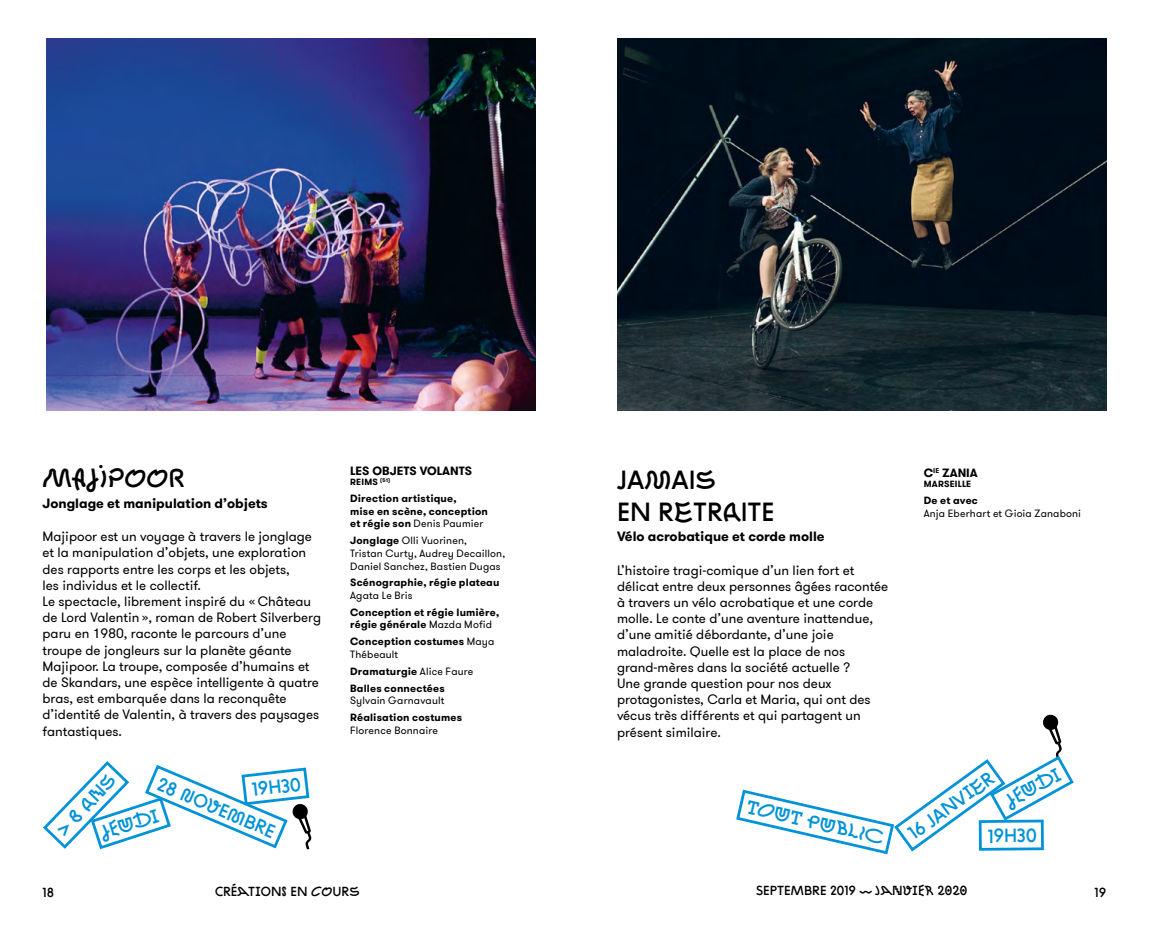
<style>
.page{position:relative;width:1149px;height:927px;background:#fff}
.page>*{position:absolute;margin:0;border:0;box-sizing:border-box;transform-origin:0 0}
.t1{font:27px/32.4px "ZIGZAG Not Rounded";color:#000}
.t2{font:19.5px "ZIGZAG Not Rounded";color:#0093d7}
.t3{font:13.5px/16.2px "GT Walsheim";color:#000}
.t4{font:700 13.5px "GT Walsheim";color:#000}
.t5{font:13.5px "ZIGZAG Not Rounded";color:#000}
.t6{font:700 12px "GT Walsheim";color:#000}
.t7{font:700 10.5px/12.6px "GT Walsheim";letter-spacing:.02em;color:#000}
.t8{font:10.5px/12.6px "GT Walsheim";letter-spacing:.015em;color:#000}
.t9{font:700 9px "GT Walsheim";letter-spacing:.025em;color:#000}
.s1{font-weight:400}
.s2{font-weight:700}
</style>
<div class="page">
<img style="left:46px;top:38px;width:489px;height:372px">
<img style="left:617px;top:38px;width:489px;height:372px">
<svg style="left:43px;top:761px;width:268px;height:89px"></svg>
<svg style="left:736px;top:714px;width:338px;height:141px"></svg>
<h1 class="t1" style="left:43px;top:463px;width:143px">MAJIPOO R</h1>
<p class="t4" style="left:43px;top:494px;width:227px">Jonglage et manipulation d’objets</p>
<p class="t3" style="left:43px;top:529px;width:280px">Majipoor est un voyage à travers le jonglage et la manipulation d’objets, une exploration des rapports entre les corps et les objets,<br>les individus et le collectif.<br>Le spectacle, librement inspiré du « Château de Lord Valentin », roman de Robert Silverberg paru en 1980, raconte le parcours d’une troupe de jongleurs sur la planète géante Majipoor. La troupe, composée d’humains et de Skandars, une espèce intelligente à quatre bras, est embarquée dans la reconquête d’identité de Valentin, à travers des paysages fantastiques.</p>
<h2 class="t2" style="left:51px;top:824px;width:73px;rotate:-46deg">&gt; 8 ANS</h2>
<h2 class="t2" style="left:163px;top:772px;width:88px;rotate:23deg">28 NOVEMBRE</h2>
<h2 class="t2" style="left:251px;top:778px;width:51px;rotate:-6deg">19H30</h2>
<h2 class="t2" style="left:98px;top:822px;width:62px;rotate:-17deg">JEUD I</h2>
<p class="t6" style="left:350px;top:463px;width:123px">LES OBJETS VOLANTS</p>
<p class="t9" style="left:350px;top:476px;width:42px">REIMS <sup>(51)</sup></p>
<p class="t7" style="left:350px;top:492px;width:139px">Direction artistique,<br>mise en scène, conception et régie son <span class="s1">Denis Paumier</span></p>
<p class="t8" style="left:350px;top:535px;width:157px"><span class="s2">Jonglage</span> Olli Vuorinen,<br>Tristan Curty, Audrey Decaillon,<br>Daniel Sanchez, Bastien Dugas</p>
<p class="t7" style="left:350px;top:577px;width:151px">Scénographie, régie plateau</p>
<p class="t8" style="left:350px;top:589px;width:64px">Agata Le Bris</p>
<p class="t7" style="left:350px;top:606px;width:151px">Conception et régie lumière, régie générale <span class="s1">Mazda Mofid</span></p>
<p class="t7" style="left:350px;top:635px;width:146px">Conception costumes <span class="s1">Maya<br>Thébeault</span></p>
<p class="t7" style="left:350px;top:663px;width:125px;line-height:16.8px">Dramaturgie <span class="s1">Alice Faure<br></span>Balles connectées</p>
<p class="t8" style="left:350px;top:694px;width:96px">Sylvain Garnavault</p>
<p class="t7" style="left:350px;top:711px;width:114px">Réalisation costumes</p>
<p class="t8" style="left:350px;top:724px;width:89px">Florence Bonnaire</p>
<h1 class="t1" style="left:617px;top:464px;width:135px;text-indent:79px">S<br>EN RETRAITE</h1>
<p class="t4" style="left:617px;top:528px;width:209px">Vélo acrobatique et corde molle</p>
<p class="t3" style="left:617px;top:562px;width:273px">L’histoire tragi-comique d’un lien fort et délicat entre deux personnes âgées racontée à travers un vélo acrobatique et une corde molle. Le conte d’une aventure inattendue, d’une amitié débordante, d’une joie maladroite. Quelle est la place de nos grand-mères dans la société actuelle ?<br>Une grande question pour nos deux protagonistes, Carla et Maria, qui ont des vécus très différents et qui partagent un présent similaire.</p>
<h1 class="t1" style="left:617px;top:464px;width:28px">JAMAI</h1>
<h2 class="t2" style="left:749px;top:795px;width:141px;rotate:13deg">TOUT PUBLI C</h2>
<p class="t6" style="left:923px;top:465px;width:55px">C<sup>IE</sup> ZANIA</p>
<p class="t9" style="left:923px;top:478px;width:49px">MARSEILLE</p>
<p class="t7" style="left:923px;top:494px;width:56px">De et avec</p>
<p class="t8" style="left:923px;top:507px;width:159px">Anja Eberhart et Gioia Zanaboni</p>
<h2 class="t2" style="left:903px;top:826px;width:39px;rotate:-36deg">16 JANV</h2>
<h2 class="t2" style="left:1000px;top:792px;width:62px;rotate:-28deg">JEUD I</h2>
<h2 class="t2" style="left:987px;top:824px;width:51px">19H30</h2>
<p class="t5" style="left:215px;top:884px;width:146px">CRÉATIONS EN COURS</p>
<p class="t5" style="left:43px;top:885px;width:13px">18</p>
<p class="t5" style="left:756px;top:883px;width:212px">SEPTEMBRE 2019 — JANVIER 2020</p>
<p class="t5" style="left:1094px;top:885px;width:13px">19</p>
</div>
